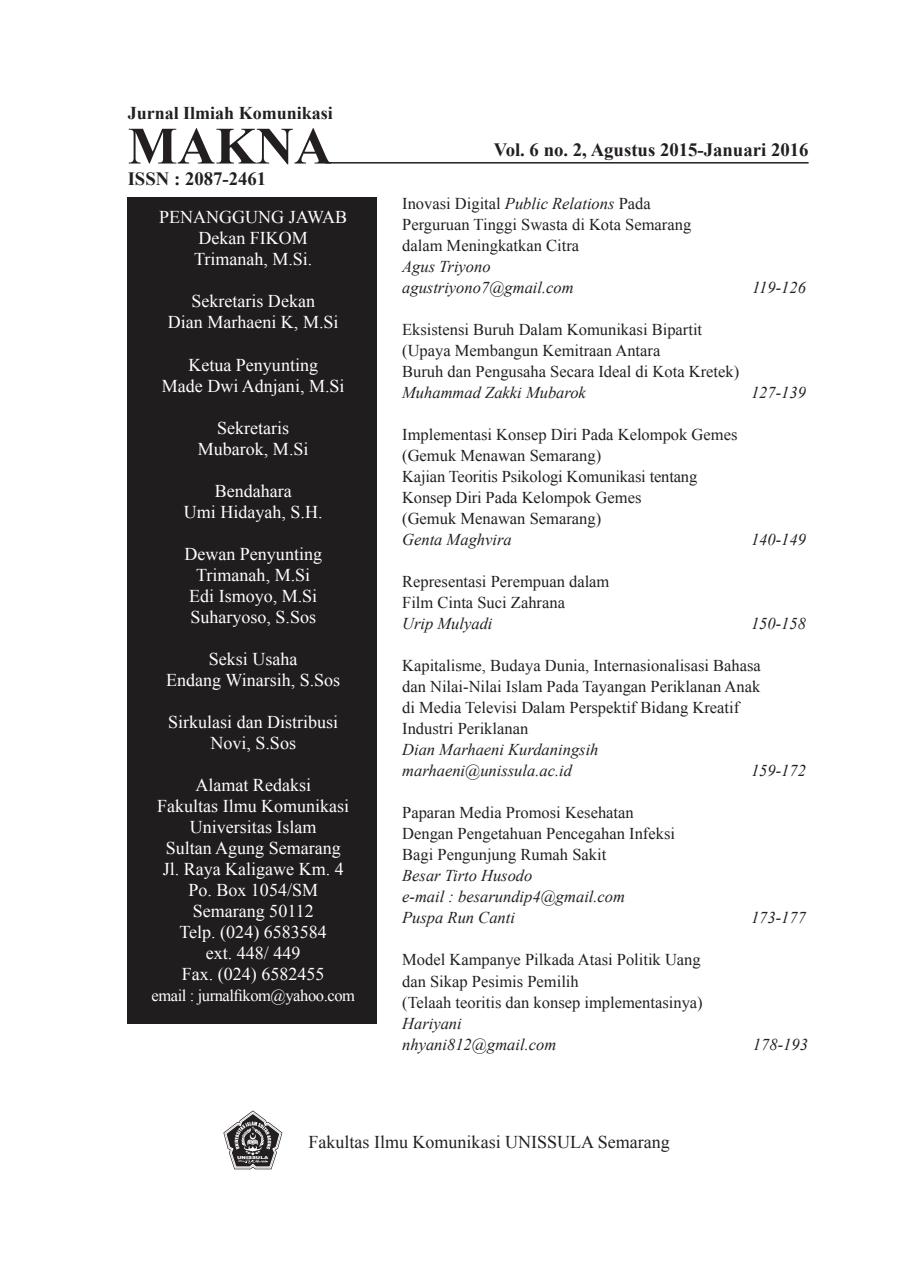
<style>
.page{position:relative;width:915px;height:1276px;background:#fff}
.page>*{position:absolute;margin:0;border:0;box-sizing:border-box;transform-origin:0 0}
.t1{font:700 52.5px "Times New Roman";color:#231f20}
.t2{font:700 18.75px "Times New Roman";color:#231f20}
.t3{font:18px/21px "Times New Roman";color:#fff;text-align:center}
.t4{font:18px "Times New Roman";color:#231f20}
.t5{font:700 18px "Times New Roman";color:#231f20}
.t6{font:16.5px/21px "Times New Roman";color:#231f20}
.t7{font:italic 16.5px/21px "Times New Roman";color:#231f20}
.t8{font:16.5px "Times New Roman";letter-spacing:-.025em;color:#fff}
.t9{font:900 4.05px "Arial";color:#fff;scale:1.31 1}
.s1{font-style:italic}
</style>
<div class="page">
<hr style="left:325px;top:162px;width:483px;height:2px;background:#231f20">
<svg style="left:223px;top:1110px;width:59px;height:59px"></svg>
<div style="left:128px;top:198px;width:249px;height:826px;background:#201d1e"></div>
<p class="t5" style="left:128px;top:102px;width:207px">Jurnal Ilmiah Komunikasi</p>
<h1 class="t1" style="left:128px;top:117px;width:206px">MAKNA</h1>
<p class="t2" style="left:128px;top:169px;width:140px">ISSN : 2087-2461</p>
<p class="t3" style="left:159px;top:207px;width:190px">PENANGGUNG JAWAB<br>Dekan FIKOM<br>Trimanah, M.Si.</p>
<p class="t3" style="left:168px;top:291px;width:172px">Sekretaris Dekan<br>Dian Marhaeni K, M.Si</p>
<p class="t3" style="left:162px;top:354px;width:184px">Ketua Penyunting<br>Made Dwi Adnjani, M.Si</p>
<p class="t3" style="left:198px;top:417px;width:112px">Sekretaris<br>Mubarok, M.Si</p>
<p class="t3" style="left:184px;top:480px;width:140px">Bendahara<br>Umi Hidayah, S.H.</p>
<p class="t3" style="left:184px;top:543px;width:139px">Dewan Penyunting<br>Trimanah, M.Si<br>Edi Ismoyo, M.Si<br>Suharyoso, S.Sos</p>
<p class="t3" style="left:166px;top:648px;width:175px">Seksi Usaha<br>Endang Winarsih, S.Sos</p>
<p class="t3" style="left:168px;top:711px;width:172px">Sirkulasi dan Distribusi<br>Novi, S.Sos</p>
<p class="t3" style="left:157px;top:774px;width:194px">Alamat Redaksi<br>Fakultas Ilmu Komunikasi<br>Universitas Islam<br>Sultan Agung Semarang<br>Jl. Raya Kaligawe Km. 4<br>Po. Box 1054/SM<br>Semarang 50112<br>Telp. (024) 6583584<br>ext. 448/ 449<br>Fax. (024) 6582455</p>
<p class="t8" style="left:151px;top:986px;width:205px">email : jurnalfikom@yahoo.com</p>
<p class="t2" style="left:493px;top:139px;width:316px">Vol. 6 no. 2, Agustus 2015-Januari 2016</p>
<p class="t6" style="left:402px;top:193px;width:290px">Inovasi Digital <span class="s1">Public Relations</span> Pada<br>Perguruan Tinggi Swasta di Kota Semarang dalam Meningkatkan Citra</p>
<p class="t7" style="left:402px;top:256px;width:173px">Agus Triyono agustriyono7@gmail.com</p>
<p class="t7" style="left:752px;top:277px;width:55px">119-126</p>
<p class="t6" style="left:402px;top:319px;width:338px">Eksistensi Buruh Dalam Komunikasi Bipartit (Upaya Membangun Kemitraan Antara<br>Buruh dan Pengusaha Secara Ideal di Kota Kretek)</p>
<p class="t7" style="left:402px;top:382px;width:185px">Muhammad Zakki Mubarok</p>
<p class="t7" style="left:750px;top:382px;width:56px">127-139</p>
<p class="t6" style="left:402px;top:424px;width:336px">Implementasi Konsep Diri Pada Kelompok Gemes (Gemuk Menawan Semarang)<br>Kajian Teoritis Psikologi Komunikasi tentang Konsep Diri Pada Kelompok Gemes<br>(Gemuk Menawan Semarang)</p>
<p class="t7" style="left:402px;top:529px;width:111px">Genta Maghvira</p>
<p class="t7" style="left:750px;top:529px;width:56px">140-149</p>
<p class="t6" style="left:402px;top:571px;width:209px">Representasi Perempuan dalam<br>Film Cinta Suci Zahrana</p>
<p class="t7" style="left:402px;top:613px;width:92px">Urip Mulyadi</p>
<p class="t7" style="left:750px;top:613px;width:56px">150-158</p>
<p class="t6" style="left:402px;top:655px;width:360px">Kapitalisme, Budaya Dunia, Internasionalisasi Bahasa dan Nilai-Nilai Islam Pada Tayangan Periklanan Anak di Media Televisi Dalam Perspektif Bidang Kreatif Industri Periklanan</p>
<p class="t7" style="left:402px;top:739px;width:198px">Dian Marhaeni Kurdaningsih marhaeni@unissula.ac.id</p>
<p class="t7" style="left:750px;top:760px;width:56px">159-172</p>
<p class="t6" style="left:402px;top:802px;width:274px">Paparan Media Promosi Kesehatan<br>Dengan Pengetahuan Pencegahan Infeksi<br>Bagi Pengunjung Rumah Sakit</p>
<p class="t7" style="left:402px;top:865px;width:224px">Besar Tirto Husodo<br>e-mail : besarundip4@gmail.com<br>Puspa Run Canti</p>
<p class="t6" style="left:402px;top:949px;width:302px">Model Kampanye Pilkada Atasi Politik Uang dan Sikap Pesimis Pemilih<br>(Telaah teoritis dan konsep implementasinya)</p>
<p class="t7" style="left:402px;top:1012px;width:156px">Hariyani nhyani812@gmail.com</p>
<p class="t7" style="left:750px;top:907px;width:56px">173-177</p>
<p class="t7" style="left:752px;top:1033px;width:56px">178-193</p>
<p class="t9" style="left:237px;top:1154px;width:25px">UNISSULA</p>
<p class="t4" style="left:308px;top:1132px;width:362px">Fakultas Ilmu Komunikasi UNISSULA Semarang</p>
</div>
